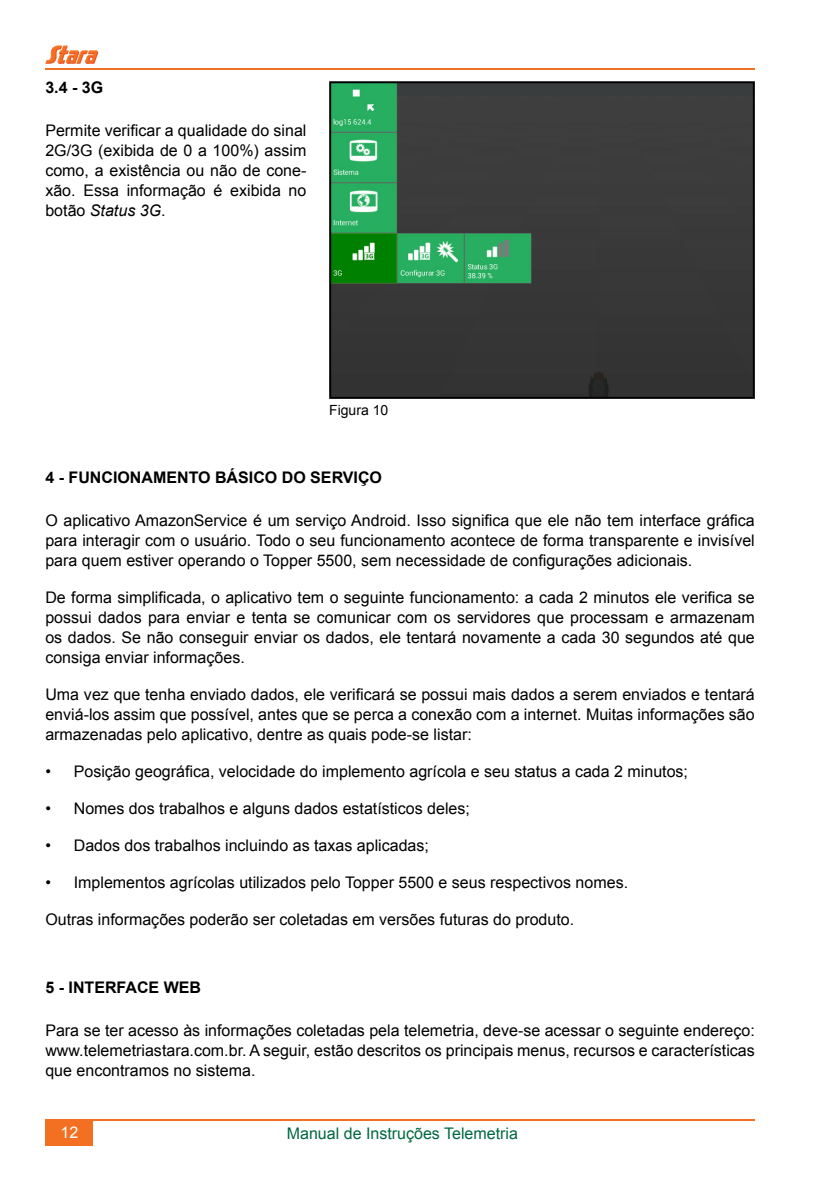
<style>
.page{position:relative;width:840px;height:1191px;background:#fff}
.page>*{position:absolute;margin:0;border:0;box-sizing:border-box;transform-origin:0 0}
.t1{font:16px/20px "Arial";color:#000;text-align:justify}
.t2{font:700 16px "Arial";color:#000}
.t3{font:16px "Arial";color:#006941}
.t4{font:16px "Arial";color:#fff}
.t5{font:14px "Arial";color:#000}
.s1{font-style:italic}
</style>
<div class="page">
<svg style="left:45px;top:46px;width:54px;height:18px"></svg>
<hr style="left:45px;top:1119px;width:709px;height:2px;background:#f36f21">
<div style="left:45px;top:1119px;width:48px;height:26px;background:#f36f21"></div>
<hr style="left:45px;top:68px;width:709px;height:2px;background:#f36f21">
<img style="left:332px;top:84px;width:419px;height:312px">
<div style="left:329px;top:81px;width:425px;height:318px;border:2px solid #000"></div>
<p class="t2" style="left:45px;top:77px;width:59px">3.4 - 3G</p>
<p class="t1" style="left:45px;top:120px;width:262px">Permite verificar a qualidade do sinal 2G/3G (exibida de 0 a 100%) assim como, a existência ou não de cone&shy;xão. Essa informação é exibida no botão <span class="s1">Status 3G</span>.</p>
<p class="t5" style="left:329px;top:400px;width:61px">Figura 10</p>
<p class="t2" style="left:45px;top:467px;width:338px">4 - FUNCIONAMENTO BÁSICO DO SERVIÇO</p>
<p class="t1" style="left:45px;top:510px;width:710px">O aplicativo AmazonService é um serviço Android. Isso significa que ele não tem interface gráfica para interagir com o usuário. Todo o seu funcionamento acontece de forma transparente e invisível para quem estiver operando o Topper 5500, sem necessidade de configurações adicionais.</p>
<p class="t1" style="left:45px;top:587px;width:710px">De forma simplificada, o aplicativo tem o seguinte funcionamento: a cada 2 minutos ele verifica se possui dados para enviar e tenta se comunicar com os servidores que processam e armazenam os dados. Se não conseguir enviar os dados, ele tentará novamente a cada 30 segundos até que consiga enviar informações.</p>
<p class="t1" style="left:45px;top:684px;width:710px">Uma vez que tenha enviado dados, ele verificará se possui mais dados a serem enviados e tentará enviá-los assim que possível, antes que se perca a conexão com a internet. Muitas informações são armazenadas pelo aplicativo, dentre as quais pode-se listar:</p>
<p class="t1" style="left:45px;top:761px;width:643px">• Posição geográfica, velocidade do implemento agrícola e seu status a cada 2 minutos;</p>
<p class="t1" style="left:45px;top:798px;width:426px">• Nomes dos trabalhos e alguns dados estatísticos deles;</p>
<p class="t1" style="left:45px;top:835px;width:385px">• Dados dos trabalhos incluindo as taxas aplicadas;</p>
<p class="t1" style="left:45px;top:872px;width:584px">• Implementos agrícolas utilizados pelo Topper 5500 e seus respectivos nomes.</p>
<p class="t1" style="left:45px;top:909px;width:530px">Outras informações poderão ser coletadas em versões futuras do produto.</p>
<p class="t2" style="left:45px;top:977px;width:157px">5 - INTERFACE WEB</p>
<p class="t1" style="left:45px;top:1020px;width:710px">Para se ter acesso às informações coletadas pela telemetria, deve-se acessar o seguinte endereço: www.telemetriastara.com.br. A seguir, estão descritos os principais menus, recursos e características que encontramos no sistema.</p>
<p class="t4" style="left:60px;top:1122px;width:19px">12</p>
<p class="t3" style="left:287px;top:1122px;width:232px">Manual de Instruções Telemetria</p>
</div>
